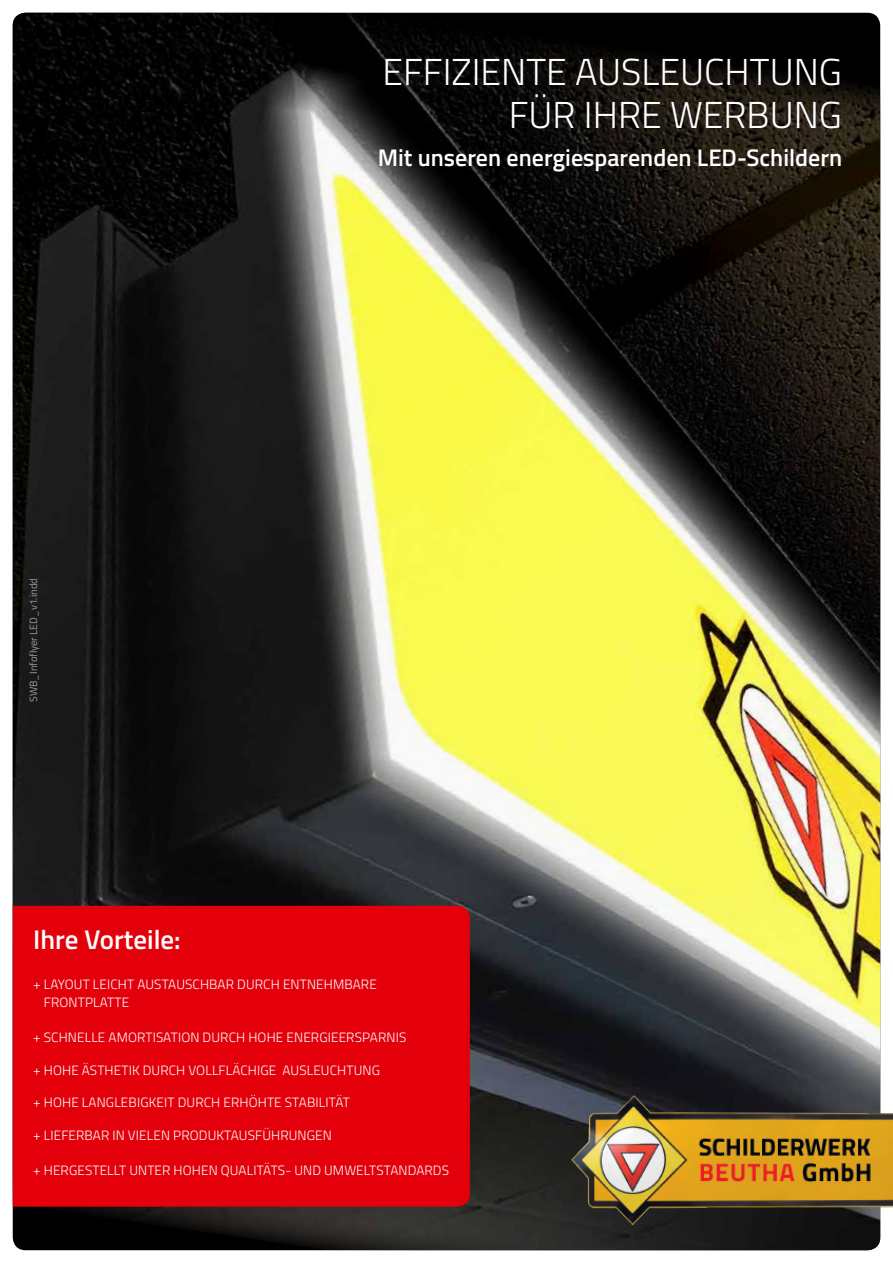
<style>
.page{position:relative;width:893px;height:1263px;background:#fff}
.page>*{position:absolute;margin:0;border:0;box-sizing:border-box;transform-origin:0 0}
.t1{font:300 37.5px "Titillium Web";color:#fff}
.t2{font:600 27px "Titillium Web";color:#fff}
.t3{font:600 24px "Titillium Web";color:#fff}
.t4{font:300 13.5px/18px "Titillium Web";letter-spacing:.01em;color:#fff}
.t5{font:10.5px "Titillium Web";color:#9c9c9d}
</style>
<div class="page">
<img style="left:13px;top:13px;width:867px;height:1237px">
<div style="left:13px;top:906px;width:457px;height:300px;background:#e3000b"></div>
<img style="left:570px;top:1092px;width:323px;height:139px">
<p class="t5" style="left:26px;top:702px;width:125px;rotate:-90deg">SWB_Infoflyer LED_v1.indd</p>
<h1 class="t1" style="left:383px;top:44px;width:109px">EFFIZIENTE</h1>
<h1 class="t1" style="left:575px;top:44px;width:108px">AUSLEUCHTUN</h1>
<h1 class="t1" style="left:819px;top:44px;width:25px">G</h1>
<h1 class="t1" style="left:509px;top:88px;width:95px">FÜR IHRE</h1>
<h1 class="t1" style="left:670px;top:88px;width:26px">WERBUN</h1>
<h1 class="t1" style="left:819px;top:88px;width:25px">G</h1>
<h3 class="t3" style="left:378px;top:139px;width:466px">Mit unseren energiesparenden LED-Schildern</h3>
<h2 class="t2" style="left:33px;top:919px;width:149px">Ihre Vorteile:</h2>
<p class="t4" style="left:44px;top:974px;width:334px;text-indent:-11px">+ LAYOUT LEICHT AUSTAUSCHBAR DURCH ENTNEHMBARE<br>FRONTPLATTE</p>
<p class="t4" style="left:33px;top:1027px;width:20px">+ SCHNE</p>
<p class="t4" style="left:85px;top:1027px;width:33px">LLE AMORTISATION</p>
<p class="t4" style="left:203px;top:1027px;width:10px">DURCH</p>
<p class="t4" style="left:248px;top:1027px;width:10px">HOHE</p>
<p class="t4" style="left:287px;top:1027px;width:9px">ENER</p>
<p class="t4" style="left:319px;top:1027px;width:17px">GIEERSPARNIS</p>
<p class="t4" style="left:33px;top:1060px;width:20px">+ HOHE</p>
<p class="t4" style="left:82px;top:1060px;width:16px">ÄSTHETI</p>
<p class="t4" style="left:132px;top:1060px;width:20px">K DURCH</p>
<p class="t4" style="left:189px;top:1060px;width:134px">VOLLFLÄCHI GE AUS LEUCHTUN</p>
<p class="t4" style="left:372px;top:1060px;width:10px">G</p>
<p class="t4" style="left:33px;top:1093px;width:20px">+ HOHE</p>
<p class="t4" style="left:82px;top:1093px;width:105px">LANGLEBIGKEIT DURCH</p>
<p class="t4" style="left:223px;top:1093px;width:9px">ERH</p>
<p class="t4" style="left:249px;top:1093px;width:18px">ÖHTE</p>
<p class="t4" style="left:285px;top:1093px;width:8px">STABI</p>
<p class="t4" style="left:319px;top:1093px;width:32px">LITÄT</p>
<p class="t4" style="left:33px;top:1126px;width:45px">+ LIEFERBAR</p>
<p class="t4" style="left:112px;top:1126px;width:221px">IN VI ELEN PRODUKTAUSFÜHRUNGEN</p>
<p class="t4" style="left:33px;top:1160px;width:150px">+ HERGESTELLT UNTER HOHEN</p>
<p class="t4" style="left:221px;top:1160px;width:230px">QUALITÄTS- UND U MWELTSTANDARDS</p>
</div>
